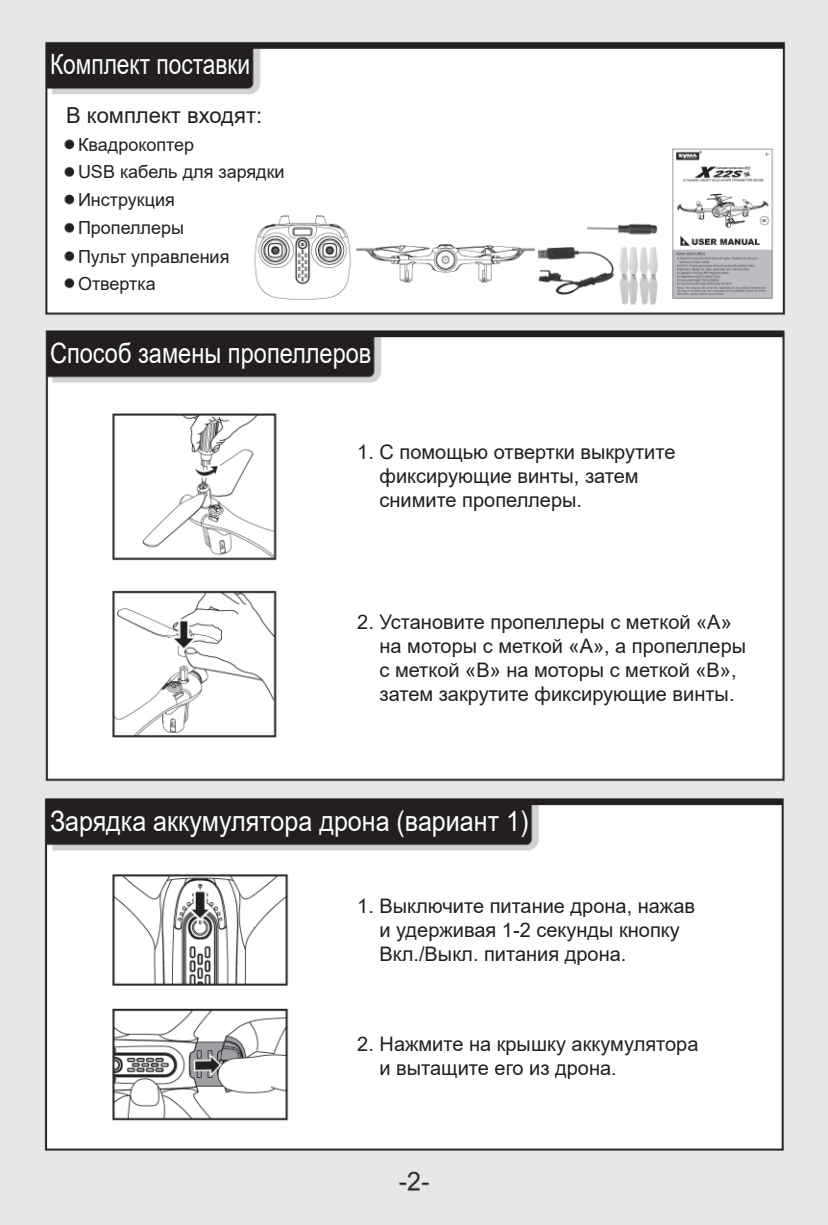
<style>
.page{position:relative;width:828px;height:1225px;background:#fff}
.page>*{position:absolute;margin:0;border:0;box-sizing:border-box;transform-origin:0 0}
.t1{font:28px "Arial";color:#fff;scale:.9 1}
.t2{font:28px "Arial";color:#fff;scale:.84 1}
.t3{font:28px "Arial";color:#fff;scale:.81 1}
.t4{font:22px "Arial";color:#231f20}
.t5{font:20px/24px "Arial";color:#231f20}
.t6{font:18px/27.8px "Arial";color:#231f20}
</style>
<div class="page">
<img style="left:0;top:0;width:828px;height:1225px">
<div style="left:63px;top:54px;width:170px;height:29px;background:#231f20"></div>
<div style="left:59px;top:101px;width:162px;height:25px;background:#fff"></div>
<div style="left:75px;top:136px;width:175px;height:162px;background:#fff"></div>
<div style="left:247px;top:164px;width:18px;height:21px;background:#fff"></div>
<div style="left:66px;top:342px;width:292px;height:32px;background:#231f20"></div>
<div style="left:372px;top:463px;width:372px;height:45px;background:#fff"></div>
<div style="left:372px;top:616px;width:365px;height:96px;background:#fff"></div>
<div style="left:66px;top:806px;width:443px;height:36px;background:#231f20"></div>
<div style="left:374px;top:894px;width:332px;height:71px;background:#fff"></div>
<div style="left:374px;top:1040px;width:339px;height:50px;background:#fff"></div>
<h1 class="t3" style="left:50px;top:45px;width:249px">Комплект поставки</h1>
<p class="t4" style="left:66px;top:100px;width:198px">В комплект входят:</p>
<p class="t6" style="left:78px;top:131px;width:208px">Квадрокоптер<br>USB кабель для зарядки<br>Инструкция<br>Пропеллеры<br>Пульт управления<br>Отвертка</p>
<h1 class="t2" style="left:50px;top:334px;width:384px">Способ замены пропеллеров</h1>
<p class="t5" style="left:380px;top:440px;width:297px;text-indent:-22px">1. С помощью отвертки выкрутите фиксирующие винты, затем снимите пропеллеры.</p>
<p class="t5" style="left:380px;top:610px;width:368px;text-indent:-22px">2. Установите пропеллеры с меткой «А» на моторы с меткой «А», а пропеллеры с меткой «В» на моторы с меткой «В», затем закрутите фиксирующие винты.</p>
<h1 class="t1" style="left:50px;top:802px;width:533px">Зарядка аккумулятора дрона (вариант 1)</h1>
<p class="t5" style="left:380px;top:894px;width:317px;text-indent:-22px">1. Выключите питание дрона, нажав и удерживая 1-2 секунды кнопку<br>Вкл./Выкл. питания дрона.</p>
<p class="t5" style="left:380px;top:1031px;width:320px;text-indent:-22px">2. Нажмите на крышку аккумулятора и вытащите его из дрона.</p>
</div>
